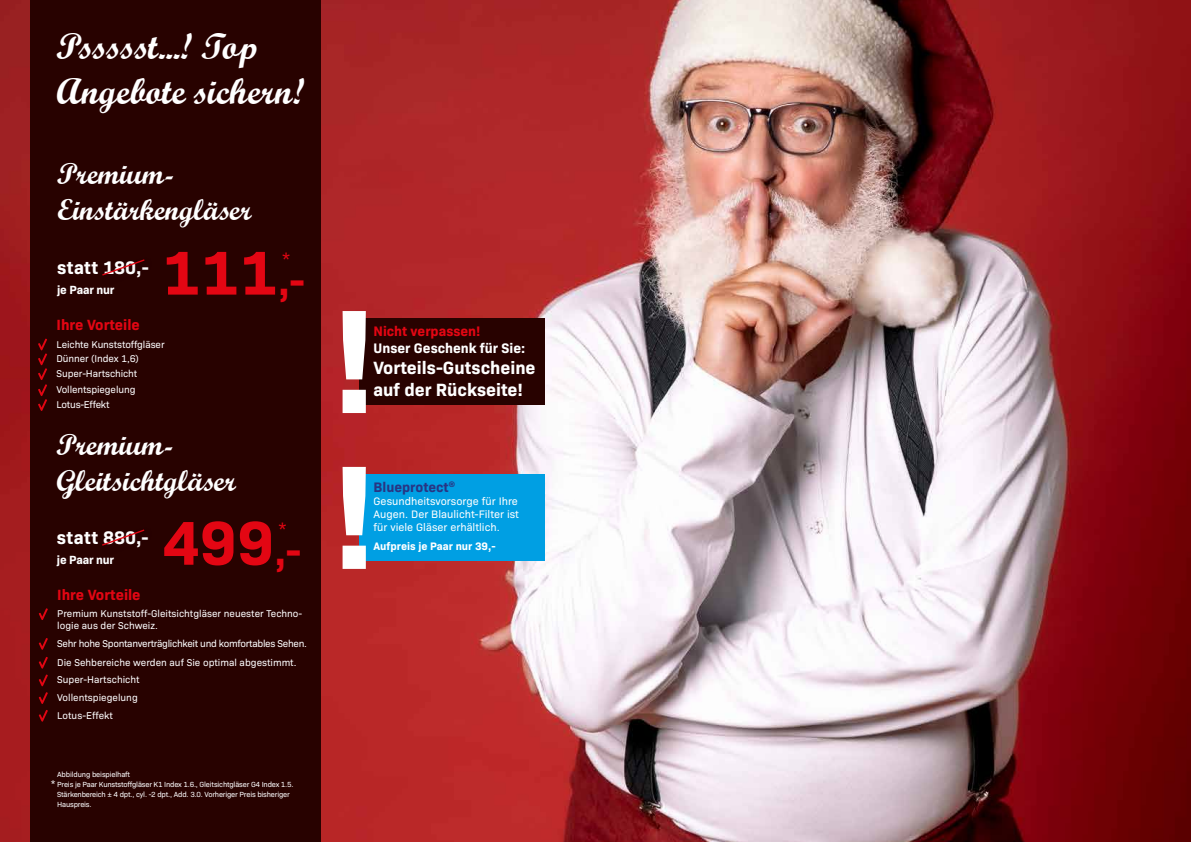
<style>
.page{position:relative;width:1191px;height:842px;background:#fff}
.page>*{position:absolute;margin:0;border:0;box-sizing:border-box;transform-origin:0 0}
.t1{font:700 150px/155.9px "Bio Sans";color:#fff}
.t2{font:700 62.8px "Bio Sans";letter-spacing:.01em;color:#e30613}
.t3{font:700 37px/45px "Script MT Pro";color:#fff}
.t4{font:700 30px/36px "Script MT Pro";color:#fff}
.t5{font:700 18.5px "Bio Sans";letter-spacing:.015em;color:#fff}
.t6{font:18.3px "Bio Sans";color:#e30613}
.t7{font:700 18px/21.6px "Bio Sans";color:#fff}
.t8{font:700 15px "Bio Sans";color:#e30613}
.t9{font:700 14px "Bio Sans";color:#fff}
.t10{font:700 14px "Bio Sans";color:#e30613}
.t11{font:700 14px "Bio Sans";color:#283583}
.t12{font:700 12px "Bio Sans";letter-spacing:-.015em;color:#fff}
.t13{font:11px/13.2px "Bio Sans";color:#fff;text-align:justify}
.t14{font:700 11px "Bio Sans";color:#fff}
.t15{font:10px/14.8px "Bio Sans";color:#fff}
.t16{font:10px/18.9px "Bio Sans";letter-spacing:-.02em;color:#fff}
.t17{font:7.5px/10px "Bio Sans";letter-spacing:-.025em;color:#fff}
.s1{font-size:40.4px}
</style>
<div class="page">
<img style="left:0;top:0;width:1191px;height:842px">
<div style="left:30px;top:0;width:290px;height:842px;background:#280200"></div>
<svg style="left:38px;top:338px;width:9px;height:73px"></svg>
<svg style="left:39px;top:608px;width:9px;height:12px"></svg>
<svg style="left:39px;top:638px;width:9px;height:12px"></svg>
<svg style="left:39px;top:657px;width:9px;height:29px"></svg>
<svg style="left:39px;top:692px;width:9px;height:12px"></svg>
<svg style="left:39px;top:710px;width:9px;height:12px"></svg>
<div style="left:359px;top:318px;width:185px;height:86px;background:#280200"></div>
<div style="left:359px;top:474px;width:185px;height:86px;background:#009fe3"></div>
<svg style="left:102px;top:259px;width:43px;height:17px"></svg>
<svg style="left:102px;top:529px;width:43px;height:17px"></svg>
<h3 class="t3" style="left:56px;top:24px;width:249px">Pssssst...! Top<br>Angebote sichern!</h3>
<h3 class="t4" style="left:57px;top:156px;width:196px">Premium-<br>Einstärkengläser</h3>
<h3 class="t5" style="left:57px;top:253px;width:93px">statt 180,-</h3>
<p class="t12" style="left:57px;top:280px;width:59px">je Paar nur</p>
<h2 class="t2" style="left:162px;top:225px;width:144px">111<span class="s1">,-</span></h2>
<h3 class="t6" style="left:282px;top:245px;width:9px">*</h3>
<h3 class="t8" style="left:57px;top:313px;width:85px">Ihre Vorteile</h3>
<p class="t15" style="left:56px;top:336px;width:110px">Leichte Kunststoffgläser<br>Dünner (Index 1,6)<br>Super-Hartschicht</p>
<p class="t15" style="left:57px;top:382px;width:80px">Vollentspiegelung<br>Lotus-Effekt</p>
<h3 class="t4" style="left:56px;top:426px;width:181px">Premium-<br>Gleitsichtgläser</h3>
<h3 class="t5" style="left:57px;top:523px;width:93px">statt 880,-</h3>
<p class="t12" style="left:57px;top:551px;width:59px">je Paar nur</p>
<h2 class="t2" style="left:162px;top:495px;width:141px">499<span class="s1">,-</span></h2>
<h3 class="t6" style="left:279px;top:515px;width:9px">*</h3>
<h3 class="t8" style="left:57px;top:583px;width:85px">Ihre Vorteile</h3>
<p class="t15" style="left:57px;top:607px;width:246px;line-height:12px">Premium Kunststoff-Gleitsichtgläser neuester Techno&shy;logie aus der Schweiz.</p>
<p class="t16" style="left:57px;top:633px;width:251px">Sehr hohe Spontanverträglichkeit und komfortables Sehen.<br>Die Sehbereiche werden auf Sie optimal abgestimmt.</p>
<p class="t15" style="left:57px;top:670px;width:84px;line-height:17.7px">Super-Hartschicht<br>Vollentspiegelung<br>Lotus-Effekt</p>
<p class="t17" style="left:57px;top:769px;width:238px">Abbildung beispielhaft<br>Preis je Paar Kunststoffgläser K1 Index 1.6., Gleitsichtgläser G4 Index 1.5.<br>Stärkenbereich ± 4 dpt., cyl. -2 dpt., Add. 3.0. Vorheriger Preis bisheriger Hauspreis.</p>
<p class="t15" style="left:51px;top:775px;width:6px">*</p>
<h1 class="t1" style="left:331px;top:271px;width:48px">! !</h1>
<h3 class="t10" style="left:373px;top:320px;width:109px">Nicht verpassen!</h3>
<h3 class="t9" style="left:373px;top:337px;width:153px">Unser Geschenk für Sie:</h3>
<h3 class="t7" style="left:373px;top:356px;width:164px">Vorteils-Gutscheine auf der Rückseite!</h3>
<h3 class="t11" style="left:373px;top:476px;width:83px">Blueprotect<sup>®</sup></h3>
<p class="t13" style="left:373px;top:494px;width:147px">Gesundheitsvorsorge für Ihre Augen. Der Blaulicht-Filter ist für viele Gläser erhältlich.</p>
<p class="t14" style="left:373px;top:538px;width:124px">Aufpreis je Paar nur 39,-</p>
</div>
